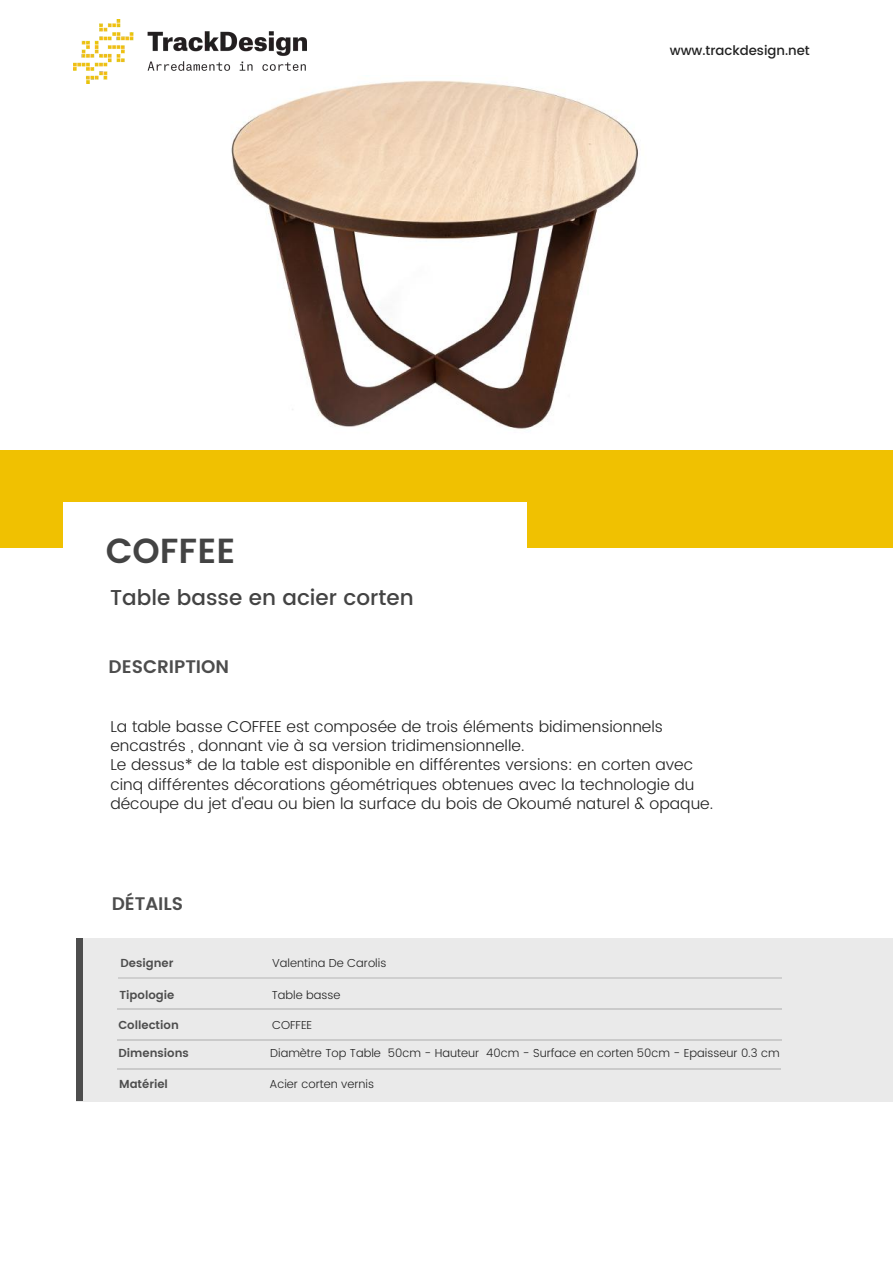
<style>
.page{position:relative;width:893px;height:1263px;background:#fff}
.page>*{position:absolute;margin:0;border:0;box-sizing:border-box;transform-origin:0 0}
.t1{font:600 34.8px "Poppins";color:#434343}
.t2{font:500 21.45px "Poppins";color:#434343}
.t3{font:600 18.15px "Poppins";color:#4d4d4d}
.t4{font:300 15.75px/19.2px "Poppins";color:#222}
.t5{font:500 13.2px "Poppins";color:#222}
.t6{font:300 11.55px "Poppins";color:#222}
.t7{font:600 11.55px "Poppins";color:#4d4d4d}
</style>
<div class="page">
<img style="left:73px;top:19px;width:233px;height:64px">
<div style="left:0;top:450px;width:893px;height:98px;background:#f0c101"></div>
<img style="left:173px;top:75px;width:465px;height:354px">
<div style="left:63px;top:502px;width:464px;height:122px;background:#fff"></div>
<div style="left:77px;top:938px;width:816px;height:163px;background:#e7e7e7"></div>
<div style="left:76px;top:1063px;width:7px;height:38px;background:#4d4d4d"></div>
<div style="left:76px;top:939px;width:7px;height:37px;background:#4d4d4d"></div>
<div style="left:76px;top:974px;width:7px;height:91px;background:#4d4d4d"></div>
<hr style="left:124px;top:977px;width:44px;height:1px;background:#666">
<hr style="left:168px;top:977px;width:45px;height:1px;background:#666">
<hr style="left:212px;top:977px;width:45px;height:1px;background:#666">
<hr style="left:257px;top:977px;width:44px;height:1px;background:#666">
<hr style="left:301px;top:977px;width:44px;height:1px;background:#666">
<hr style="left:345px;top:977px;width:44px;height:1px;background:#666">
<hr style="left:389px;top:977px;width:44px;height:1px;background:#666">
<hr style="left:433px;top:977px;width:45px;height:1px;background:#666">
<hr style="left:477px;top:977px;width:45px;height:1px;background:#666">
<hr style="left:522px;top:977px;width:44px;height:1px;background:#666">
<hr style="left:566px;top:977px;width:44px;height:1px;background:#666">
<hr style="left:610px;top:977px;width:44px;height:1px;background:#666">
<hr style="left:654px;top:977px;width:44px;height:1px;background:#666">
<hr style="left:698px;top:977px;width:44px;height:1px;background:#666">
<hr style="left:742px;top:977px;width:33px;height:1px;background:#666">
<hr style="left:124px;top:1068px;width:42px;height:1px;background:#4d4d4d">
<hr style="left:166px;top:1068px;width:42px;height:1px;background:#4d4d4d">
<hr style="left:208px;top:1068px;width:42px;height:1px;background:#4d4d4d">
<hr style="left:250px;top:1068px;width:42px;height:1px;background:#4d4d4d">
<hr style="left:292px;top:1068px;width:42px;height:1px;background:#4d4d4d">
<hr style="left:334px;top:1068px;width:42px;height:1px;background:#4d4d4d">
<hr style="left:376px;top:1068px;width:43px;height:1px;background:#4d4d4d">
<hr style="left:418px;top:1068px;width:43px;height:1px;background:#4d4d4d">
<hr style="left:461px;top:1068px;width:42px;height:1px;background:#4d4d4d">
<hr style="left:503px;top:1068px;width:42px;height:1px;background:#4d4d4d">
<hr style="left:545px;top:1068px;width:42px;height:1px;background:#4d4d4d">
<hr style="left:587px;top:1068px;width:42px;height:1px;background:#4d4d4d">
<hr style="left:629px;top:1068px;width:42px;height:1px;background:#4d4d4d">
<hr style="left:671px;top:1068px;width:42px;height:1px;background:#4d4d4d">
<hr style="left:713px;top:1068px;width:42px;height:1px;background:#4d4d4d">
<svg style="left:755px;top:1068px;width:26px;height:1px"></svg>
<hr style="left:124px;top:1009px;width:44px;height:1px;background:#4d4d4d">
<hr style="left:168px;top:1009px;width:45px;height:1px;background:#4d4d4d">
<hr style="left:213px;top:1009px;width:44px;height:1px;background:#4d4d4d">
<hr style="left:257px;top:1009px;width:45px;height:1px;background:#4d4d4d">
<hr style="left:302px;top:1009px;width:44px;height:1px;background:#4d4d4d">
<hr style="left:346px;top:1009px;width:45px;height:1px;background:#4d4d4d">
<hr style="left:391px;top:1009px;width:44px;height:1px;background:#4d4d4d">
<hr style="left:435px;top:1009px;width:45px;height:1px;background:#4d4d4d">
<hr style="left:480px;top:1009px;width:44px;height:1px;background:#4d4d4d">
<hr style="left:524px;top:1009px;width:45px;height:1px;background:#4d4d4d">
<hr style="left:569px;top:1009px;width:44px;height:1px;background:#4d4d4d">
<hr style="left:613px;top:1009px;width:45px;height:1px;background:#4d4d4d">
<hr style="left:658px;top:1009px;width:44px;height:1px;background:#4d4d4d">
<hr style="left:702px;top:1009px;width:45px;height:1px;background:#4d4d4d">
<svg style="left:747px;top:1009px;width:35px;height:1px"></svg>
<hr style="left:124px;top:1039px;width:44px;height:1px;background:#4d4d4d">
<hr style="left:168px;top:1039px;width:44px;height:1px;background:#4d4d4d">
<hr style="left:212px;top:1039px;width:44px;height:1px;background:#4d4d4d">
<hr style="left:256px;top:1039px;width:44px;height:1px;background:#4d4d4d">
<hr style="left:300px;top:1039px;width:44px;height:1px;background:#4d4d4d">
<hr style="left:344px;top:1039px;width:44px;height:1px;background:#4d4d4d">
<hr style="left:388px;top:1039px;width:44px;height:1px;background:#4d4d4d">
<hr style="left:432px;top:1039px;width:44px;height:1px;background:#4d4d4d">
<hr style="left:476px;top:1039px;width:44px;height:1px;background:#4d4d4d">
<hr style="left:520px;top:1039px;width:44px;height:1px;background:#4d4d4d">
<hr style="left:564px;top:1039px;width:44px;height:1px;background:#4d4d4d">
<hr style="left:608px;top:1039px;width:44px;height:1px;background:#4d4d4d">
<hr style="left:652px;top:1039px;width:44px;height:1px;background:#4d4d4d">
<hr style="left:696px;top:1039px;width:44px;height:1px;background:#4d4d4d">
<hr style="left:740px;top:1039px;width:36px;height:1px;background:#4d4d4d">
<h1 class="t1" style="left:106px;top:531px;width:131px">COFFEE</h1>
<h2 class="t2" style="left:110px;top:585px;width:305px">Table basse en acier corten</h2>
<p class="t3" style="left:109px;top:656px;width:122px">DESCRIPTION</p>
<p class="t5" style="left:670px;top:43px;width:142px">www.trackdesign.net</p>
<p class="t4" style="left:110px;top:717px;width:604px">La table basse COFFEE est composée de trois éléments bidimensionnels encastrés , donnant vie à sa version tridimensionnelle.<br>Le dessus* de la table est disponible en différentes versions: en corten avec cinq différentes décorations géométriques obtenues avec la technologie du découpe du jet d'eau ou bien la surface du bois de Okoumé naturel &amp; opaque.</p>
<p class="t3" style="left:112px;top:893px;width:73px">DÉTAILS</p>
<p class="t7" style="left:120px;top:956px;width:54px">Designer</p>
<p class="t7" style="left:119px;top:988px;width:56px">Tipologie</p>
<p class="t7" style="left:118px;top:1018px;width:62px">Collection</p>
<p class="t7" style="left:119px;top:1047px;width:72px">Dimensions</p>
<p class="t7" style="left:119px;top:1077px;width:50px">Matériel</p>
<p class="t6" style="left:272px;top:956px;width:116px">Valentina De Carolis</p>
<p class="t6" style="left:272px;top:988px;width:70px">Table basse</p>
<p class="t6" style="left:272px;top:1018px;width:42px">COFFEE</p>
<p class="t6" style="left:270px;top:1047px;width:511px">Diamètre Top Table 50cm - Hauteur 40cm - Surface en corten 50cm - Epaisseur 0.3 cm</p>
<p class="t6" style="left:270px;top:1077px;width:106px">Acier corten vernis</p>
</div>
